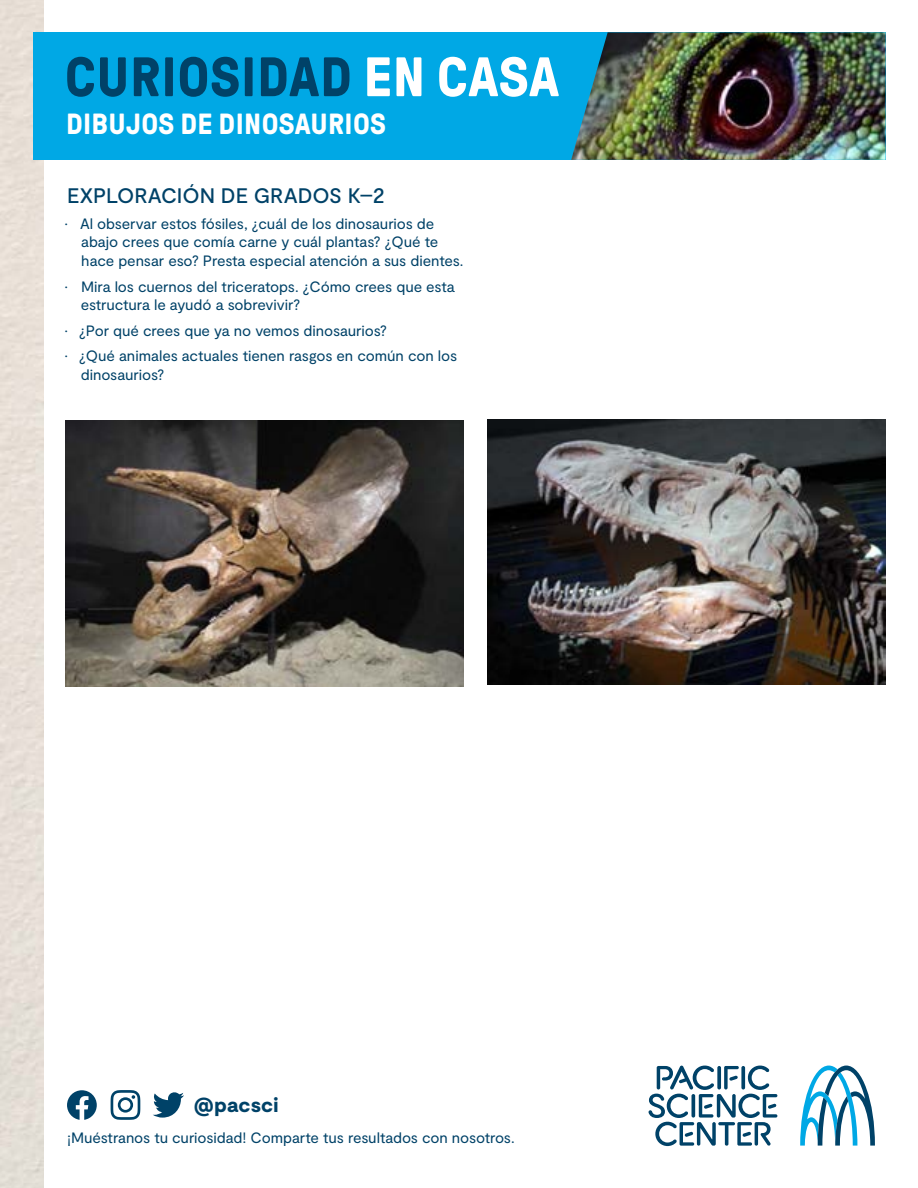
<style>
.page{position:relative;width:918px;height:1188px;background:#fff}
.page>*{position:absolute;margin:0;border:0;box-sizing:border-box;transform-origin:0 0}
.t1{font:700 55.5px "GT Pressura";letter-spacing:.01em;color:#004268}
.t2{font:700 29.1px "GT Pressura";letter-spacing:.01em;color:#fff}
.t3{font:500 21px "Moderat";letter-spacing:-.005em;color:#004268}
.t4{font:900 20.4px "Moderat";letter-spacing:.01em;color:#004268}
.t5{font:15px/18.8px "Moderat";letter-spacing:-.005em;color:#004268}
.s1{color:#fff}
</style>
<div class="page">
<div style="left:33px;top:32px;width:853px;height:128px;background:#00a8e5"></div>
<img style="left:571px;top:32px;width:315px;height:128px">
<svg style="left:800px;top:1066px;width:75px;height:80px"></svg>
<svg style="left:648px;top:1065px;width:129px;height:81px"></svg>
<svg style="left:153px;top:1092px;width:31px;height:26px"></svg>
<svg style="left:111px;top:1090px;width:29px;height:30px"></svg>
<svg style="left:67px;top:1090px;width:30px;height:30px"></svg>
<img style="left:66px;top:421px;width:398px;height:265px">
<img style="left:488px;top:419px;width:398px;height:265px">
<h1 class="t1" style="left:65px;top:47px;width:496px">CURIOSIDAD <span class="s1">EN CASA</span></h1>
<h2 class="t2" style="left:66px;top:108px;width:322px">DIBUJOS DE DINOSAURIOS</h2>
<h3 class="t3" style="left:67px;top:184px;width:319px">EXPLORACIÓN DE GRADOS K–2</h3>
<p class="t5" style="left:81px;top:214px;width:384px;text-indent:-16px">• Al observar estos fósiles, ¿cuál de los dinosaurios de abajo crees que comía carne y cuál plantas? ¿Qué te hace pensar eso? Presta especial atención a sus dientes.</p>
<p class="t5" style="left:81px;top:277px;width:376px;text-indent:-16px">• Mira los cuernos del triceratops. ¿Cómo crees que esta estructura le ayudó a sobrevivir?</p>
<p class="t5" style="left:65px;top:322px;width:324px">• ¿Por qué crees que ya no vemos dinosaurios?</p>
<p class="t5" style="left:81px;top:347px;width:378px;text-indent:-16px">• ¿Qué animales actuales tienen rasgos en común con los dinosaurios?</p>
<h3 class="t4" style="left:194px;top:1093px;width:86px">@pacsci</h3>
<p class="t5" style="left:67px;top:1129px;width:449px">¡Muéstranos tu curiosidad! Comparte tus resultados con nosotros.</p>
</div>
